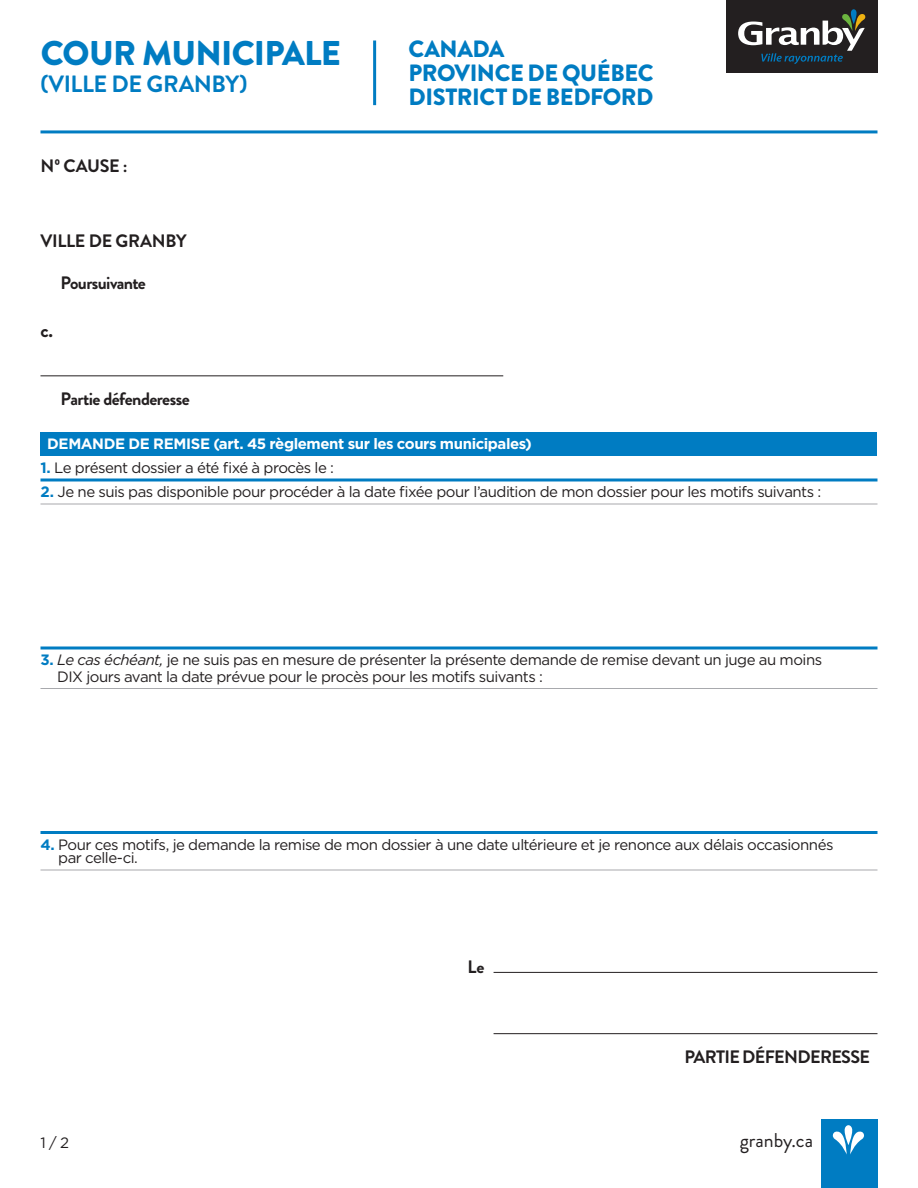
<style>
.page{position:relative;width:918px;height:1188px;background:#fff}
.page>*{position:absolute;margin:0;border:0;box-sizing:border-box;transform-origin:0 0}
.t1{font:900 34.35px "Brandon Grotesque";letter-spacing:-.025em;color:#007cc2}
.t2{font:900 23.55px/24px "Brandon Grotesque";letter-spacing:-.02em;color:#007cc2}
.t3{font:700 23.55px "Brandon Grotesque";letter-spacing:-.02em;color:#007cc2}
.t4{font:19.95px "Brandon Grotesque";letter-spacing:-.005em;color:#231f20}
.t5{font:700 19.5px "Brandon Grotesque";color:#231f20}
.t6{font:700 18px "Brandon Grotesque";letter-spacing:-.035em;color:#231f20}
.t7{font:700 18px "Brandon Grotesque";letter-spacing:-.015em;color:#231f20}
.t8{font:15px/16.5px "Gotham HTF";letter-spacing:-.035em;color:#231f20}
.t9{font:700 15px "Gotham HTF";letter-spacing:-.03em;color:#fff}
.s1{font-weight:700;color:#007cc2}
.s2{font-style:italic}
</style>
<div class="page">
<div style="left:726px;top:0;width:152px;height:73px;background:#231f20"></div>
<svg style="left:738px;top:9px;width:128px;height:55px"></svg>
<div style="left:40px;top:432px;width:838px;height:24px;background:#007cc2"></div>
<hr style="left:40px;top:688px;width:838px;height:1px;background:#a8a9ad">
<hr style="left:40px;top:870px;width:838px;height:1px;background:#a8a9ad">
<svg style="left:40px;top:646px;width:838px;height:4px;background:#3f9cd1"></svg>
<svg style="left:40px;top:478px;width:838px;height:4px;background:#3f9cd1"></svg>
<hr style="left:40px;top:831px;width:838px;height:3px;background:#007cc2">
<hr style="left:40px;top:504px;width:838px;height:1px;background:#a8a9ad">
<hr style="left:373px;top:40px;width:3px;height:65px;background:#007cc2">
<hr style="left:40px;top:130px;width:837px;height:3px;background:#007cc2">
<hr style="left:40px;top:375px;width:463px;height:1px;background:#231f20">
<div style="left:821px;top:1119px;width:57px;height:69px;background:#007cc2"></div>
<svg style="left:832px;top:1125px;width:32px;height:30px"></svg>
<hr style="left:494px;top:972px;width:384px;height:1px;background:#231f20">
<hr style="left:494px;top:1033px;width:384px;height:1px;background:#231f20">
<h1 class="t1" style="left:41px;top:28px;width:302px">COUR MUNICIPALE</h1>
<h2 class="t3" style="left:40px;top:67px;width:208px">(VILLE DE GRANBY)</h2>
<p class="t6" style="left:41px;top:154px;width:89px">N0 CAUSE :</p>
<p class="t7" style="left:41px;top:229px;width:148px">VILLE DE GRANBY</p>
<p class="t6" style="left:61px;top:270px;width:87px">Poursuivante</p>
<h3 class="t5" style="left:40px;top:316px;width:14px">c.</h3>
<h2 class="t2" style="left:409px;top:37px;width:247px">CANADA<br>PROVINCE DE QUÉBEC<br>DISTRICT DE BEDFORD</h2>
<p class="t6" style="left:61px;top:386px;width:131px">Partie défenderesse</p>
<p class="t9" style="left:47px;top:435px;width:486px">DEMANDE DE REMISE (art. 45 règlement sur les cours municipales)</p>
<p class="t8" style="left:40px;top:459px;width:295px"><span class="s1">1.</span> Le présent dossier a été fixé à procès le :</p>
<p class="t8" style="left:40px;top:483px;width:782px"><span class="s1">2.</span> Je ne suis pas disponible pour procéder à la date fixée pour l’audition de mon dossier pour les motifs suivants :</p>
<p class="t8" style="left:57px;top:651px;width:767px;text-indent:-17px"><span class="s1">3.</span> <span class="s2">Le cas échéant,</span> je ne suis pas en mesure de présenter la présente demande de remise devant un juge au moins<br>DIX jours avant la date prévue pour le procès pour les motifs suivants :</p>
<p class="t8" style="left:58px;top:837px;width:777px;line-height:13.5px;text-indent:-18px"><span class="s1">4.</span> Pour ces motifs, je demande la remise de mon dossier à une date ultérieure et je renonce aux délais occasionnés par celle-ci.</p>
<p class="t6" style="left:468px;top:954px;width:18px">Le</p>
<p class="t6" style="left:684px;top:1044px;width:187px">PARTIE DÉFENDERESSE</p>
<p class="t8" style="left:40px;top:1134px;width:30px">1 / 2</p>
<h3 class="t4" style="left:740px;top:1127px;width:75px">granby.ca</h3>
</div>
